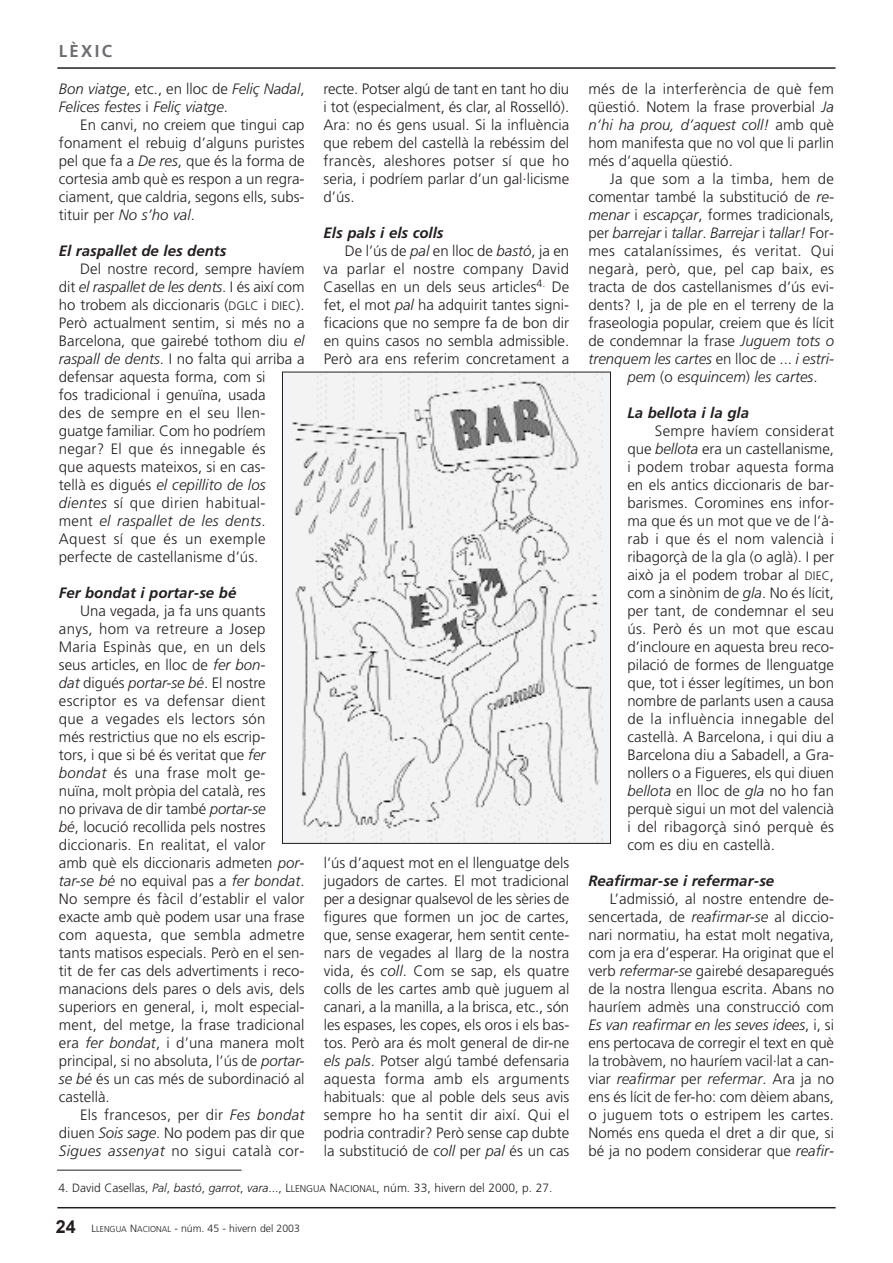
<style>
.page{position:relative;width:893px;height:1263px;background:#fff}
.page>*{position:absolute;margin:0;border:0;box-sizing:border-box;transform-origin:0 0}
.t1{font:700 17.25px "Frutiger LT Std";letter-spacing:.14em;color:#6c6d70}
.t2{font:300 15px/18px "Frutiger LT Std";color:#231f20;text-align:justify}
.t3{font:italic 300 15px/18px "Frutiger LT Std";color:#231f20}
.t4{font:300 15px "Frutiger LT Std";letter-spacing:.025em;color:#231f20}
.t5{font:italic 700 15px "Frutiger LT Std";color:#231f20}
.t6{font:300 12px "Frutiger LT Std";color:#231f20}
.t7{font:300 10.5px "Frutiger LT Std";color:#231f20}
.s1{font-style:normal}
.s2{font-style:italic}
.s3{font-size:12.3px}
.s4{font-size:9.9px}
.s5{font-family:"Arial";font-weight:700;font-size:18px}
.s6{font-size:8.55px}
</style>
<div class="page">
<hr style="left:57px;top:1207px;width:779px;height:1px;background:#231f20">
<hr style="left:57px;top:67px;width:779px;height:2px;background:#231f20">
<div style="left:282px;top:372px;width:328px;height:471px;background:#f2f3f4"></div>
<img style="left:292px;top:374px;width:311px;height:468px">
<div style="left:282px;top:372px;width:329px;height:472px;border:1px solid #231f20"></div>
<hr style="left:57px;top:1170px;width:185px;height:1px;background:#231f20">
<p class="t1" style="left:59px;top:41px;width:55px">LÈXIC</p>
<p class="t3" style="left:59px;top:80px;width:247px">Bon viatge<span class="s1">, etc., en lloc de</span> Feliç Nadal<span class="s1">,<br></span>Felices festes <span class="s1">i</span> Feliç viatge<span class="s1">.</span></p>
<p class="t2" style="left:59px;top:116px;width:247px;text-indent:21px">En canvi, no creiem que tingui cap fonament el rebuig d’alguns puristes pel que fa a <span class="s2">De res</span>, que és la forma de cortesia amb què es respon a un regra&shy;ciament, que caldria, segons ells, subs&shy;tituir per <span class="s2">No s’ho val</span>.</p>
<p class="t5" style="left:59px;top:242px;width:169px">El raspallet de les dents</p>
<p class="t2" style="left:59px;top:260px;width:247px;text-align:left;text-indent:21px">Del nostre record, sempre havíem dit <span class="s2">el raspallet de les dents</span>. I és així com ho trobem als diccionaris (<span class="s3">DGLC</span> i <span class="s3">DIEC</span>).<br>Però actualment sentim, si més no a Barcelona, que gairebé tothom diu <span class="s2">el raspall de dents</span>. I no falta qui arriba a defensar aquesta forma, com si<br>fos tradicional i genuïna, usada<br>des de sempre en el seu llen&shy;guatge familiar. Com ho podríem negar? El que és innegable és<br>que aquests mateixos, si en cas-<br>tellà es digués <span class="s2">el cepillito de los dientes</span> sí que dirien habitual-<br>ment <span class="s2">el raspallet de les dents</span>.<br>Aquest sí que és un exemple perfecte de castellanisme d’ús.</p>
<p class="t5" style="left:59px;top:584px;width:179px">Fer bondat i portar-se bé</p>
<p class="t2" style="left:59px;top:602px;width:247px;text-align:left;text-indent:21px">Una vegada, ja fa uns quants<br>anys, hom va retreure a Josep Maria Espinàs que, en un dels<br>seus articles, en lloc de <span class="s2">fer bon-<br>dat</span> digués <span class="s2">portar-se bé</span>. El nostre escriptor es va defensar dient<br>que a vegades els lectors són<br>més restrictius que no els escrip-<br>tors, i que si bé és veritat que <span class="s2">fer bondat</span> és una frase molt ge&shy;nuïna, molt pròpia del català, res<br>no privava de dir també <span class="s2">portar-se<br>bé</span>, locució recollida pels nostres diccionaris. En realitat, el valor<br>amb què els diccionaris admeten <span class="s2">por&shy;tar-se bé</span> no equival pas a <span class="s2">fer bondat</span>.<br>No sempre és fàcil d’establir el valor exacte amb què podem usar una frase com aquesta, que sembla admetre tants matisos especials. Però en el sen&shy;tit de fer cas dels advertiments i reco&shy;manacions dels pares o dels avis, dels superiors en general, i, molt especial&shy;ment, del metge, la frase tradicional era <span class="s2">fer bondat</span>, i d’una manera molt principal, si no absoluta, l’ús de <span class="s2">portar&shy;se bé</span> és un cas més de subordinació al castellà.</p>
<p class="t2" style="left:59px;top:1106px;width:247px;text-indent:21px">Els francesos, per dir <span class="s2">Fes bondat </span>diuen <span class="s2">Sois sage</span>. No podem pas dir que <span class="s2">Sigues assenyat</span> no sigui català cor-</p>
<p class="t2" style="left:324px;top:80px;width:247px">recte. Potser algú de tant en tant ho diu i tot (especialment, és clar, al Rosselló).<br>Ara: no és gens usual. Si la influència que rebem del castellà la rebéssim del francès, aleshores potser sí que ho seria, i podríem parlar d’un gal·licisme d’ús.</p>
<p class="t5" style="left:324px;top:224px;width:121px">Els pals i els colls</p>
<p class="t2" style="left:345px;top:242px;width:226px">De l’ús de <span class="s2">pal</span> en lloc de <span class="s2">bastó</span>, ja en</p>
<p class="t4" style="left:324px;top:260px;width:247px">va parlar el nostre company David</p>
<p class="t2" style="left:324px;top:278px;width:247px">Casellas en un dels seus articles<sup>4.</sup> De</p>
<p class="t2" style="left:324px;top:296px;width:247px">fet, el mot <span class="s2">pal</span> ha adquirit tantes signi-</p>
<p class="t2" style="left:324px;top:314px;width:247px">ficacions que no sempre fa de bon dir</p>
<p class="t2" style="left:324px;top:332px;width:247px">en quins casos no sembla admissible.</p>
<p class="t2" style="left:324px;top:350px;width:247px">Però ara ens referim concretament a</p>
<p class="t2" style="left:324px;top:854px;width:247px">l’ús d’aquest mot en el llenguatge dels jugadors de cartes. El mot tradicional per a designar qualsevol de les sèries de figures que formen un joc de cartes, que, sense exagerar, hem sentit cente&shy;nars de vegades al llarg de la nostra vida, és <span class="s2">coll</span>. Com se sap, els quatre colls de les cartes amb què juguem al canari, a la manilla, a la brisca, etc., són les espases, les copes, els oros i els bas&shy;tos. Però ara és molt general de dir-ne <span class="s2">els pals</span>. Potser algú també defensaria aquesta forma amb els arguments habituals: que al poble dels seus avis sempre ho ha sentit dir així. Qui el podria contradir? Però sense cap dubte la substitució de <span class="s2">coll</span> per <span class="s2">pal</span> és un cas</p>
<p class="t6" style="left:59px;top:1180px;width:496px">4. David Casellas, <span class="s2">Pal</span>, <span class="s2">bastó</span>, <span class="s2">garrot</span>, <span class="s2">vara</span>..., L<span class="s4">LENGUA</span> N<span class="s4">ACIONAL</span>, núm. 33, hivern del 2000, p. 27.</p>
<p class="t7" style="left:56px;top:1222px;width:246px"><span class="s5">24</span> L<span class="s6">LENGUA</span> N<span class="s6">ACIONAL</span> - núm. 45 - hivern del 2003</p>
<p class="t2" style="left:588px;top:80px;width:247px">més de la interferència de què fem qüestió. Notem la frase proverbial <span class="s2">Ja n’hi ha prou, d’aquest coll!</span> amb què hom manifesta que no vol que li parlin més d’aquella qüestió.</p>
<p class="t4" style="left:610px;top:170px;width:226px">Ja que som a la timba, hem de</p>
<p class="t2" style="left:588px;top:188px;width:247px">comentar també la substitució de <span class="s2">re-</span></p>
<p class="t2" style="left:588px;top:206px;width:247px"><span class="s2">menar</span> i <span class="s2">escapçar</span>, formes tradicionals,</p>
<p class="t3" style="left:588px;top:224px;width:247px"><span class="s1">per</span> barrejar <span class="s1">i</span> tallar<span class="s1">.</span> Barrejar <span class="s1">i</span> tallar! <span class="s1">For-</span></p>
<p class="t4" style="left:588px;top:242px;width:247px">mes catalaníssimes, és veritat. Qui</p>
<p class="t4" style="left:588px;top:260px;width:247px">negarà, però, que, pel cap baix, es</p>
<p class="t2" style="left:588px;top:278px;width:247px">tracta de dos castellanismes d’ús evi-</p>
<p class="t2" style="left:588px;top:296px;width:247px">dents? I, ja de ple en el terreny de la</p>
<p class="t2" style="left:588px;top:314px;width:247px">fraseologia popular, creiem que és lícit</p>
<p class="t2" style="left:588px;top:332px;width:247px">de condemnar la frase <span class="s2">Juguem tots o</span></p>
<p class="t3" style="left:588px;top:350px;width:247px">trenquem les cartes <span class="s1">en lloc de ...</span> i estri-</p>
<p class="t3" style="left:627px;top:368px;width:192px">pem <span class="s1">(o</span> esquincem<span class="s1">)</span> les cartes<span class="s1">.</span></p>
<p class="t5" style="left:627px;top:404px;width:123px">La bellota i la gla</p>
<p class="t2" style="left:627px;top:422px;width:208px;text-indent:28px">Sempre havíem considerat que <span class="s2">bellota</span> era un castellanisme, i podem trobar aquesta forma en els antics diccionaris de bar&shy;barismes. Coromines ens infor&shy;ma que és un mot que ve de l’à&shy;rab i que és el nom valencià i ribagorçà de la gla (o aglà). I per això ja el podem trobar al <span class="s3">DIEC</span>, com a sinònim de <span class="s2">gla</span>. No és lícit, per tant, de condemnar el seu ús. Però és un mot que escau d’incloure en aquesta breu reco&shy;pilació de formes de llenguatge que, tot i ésser legítimes, un bon nombre de parlants usen a causa de la influència innegable del castellà. A Barcelona, i qui diu a Barcelona diu a Sabadell, a Gra&shy;nollers o a Figueres, els qui diuen <span class="s2">bellota</span> en lloc de <span class="s2">gla</span> no ho fan perquè sigui un mot del valencià i del ribagorçà sinó perquè és com es diu en castellà.</p>
<p class="t5" style="left:588px;top:872px;width:187px">Reafirmar-se i refermar-se</p>
<p class="t2" style="left:588px;top:890px;width:247px;text-indent:21px">L’admissió, al nostre entendre de&shy;sencertada, de <span class="s2">reafirmar-se</span> al diccio&shy;nari normatiu, ha estat molt negativa, com ja era d’esperar. Ha originat que el verb <span class="s2">refermar-se</span> gairebé desaparegués de la nostra llengua escrita. Abans no hauríem admès una construcció com <span class="s2">Es van reafirmar en les seves idees</span>, i, si ens pertocava de corregir el text en què la trobàvem, no hauríem vacil·lat a can&shy;viar <span class="s2">reafirmar</span> per <span class="s2">refermar</span>. Ara ja no ens és lícit de fer-ho: com dèiem abans, o juguem tots o estripem les cartes.<br>Només ens queda el dret a dir que, si bé ja no podem considerar que <span class="s2">reafir-</span></p>
</div>
